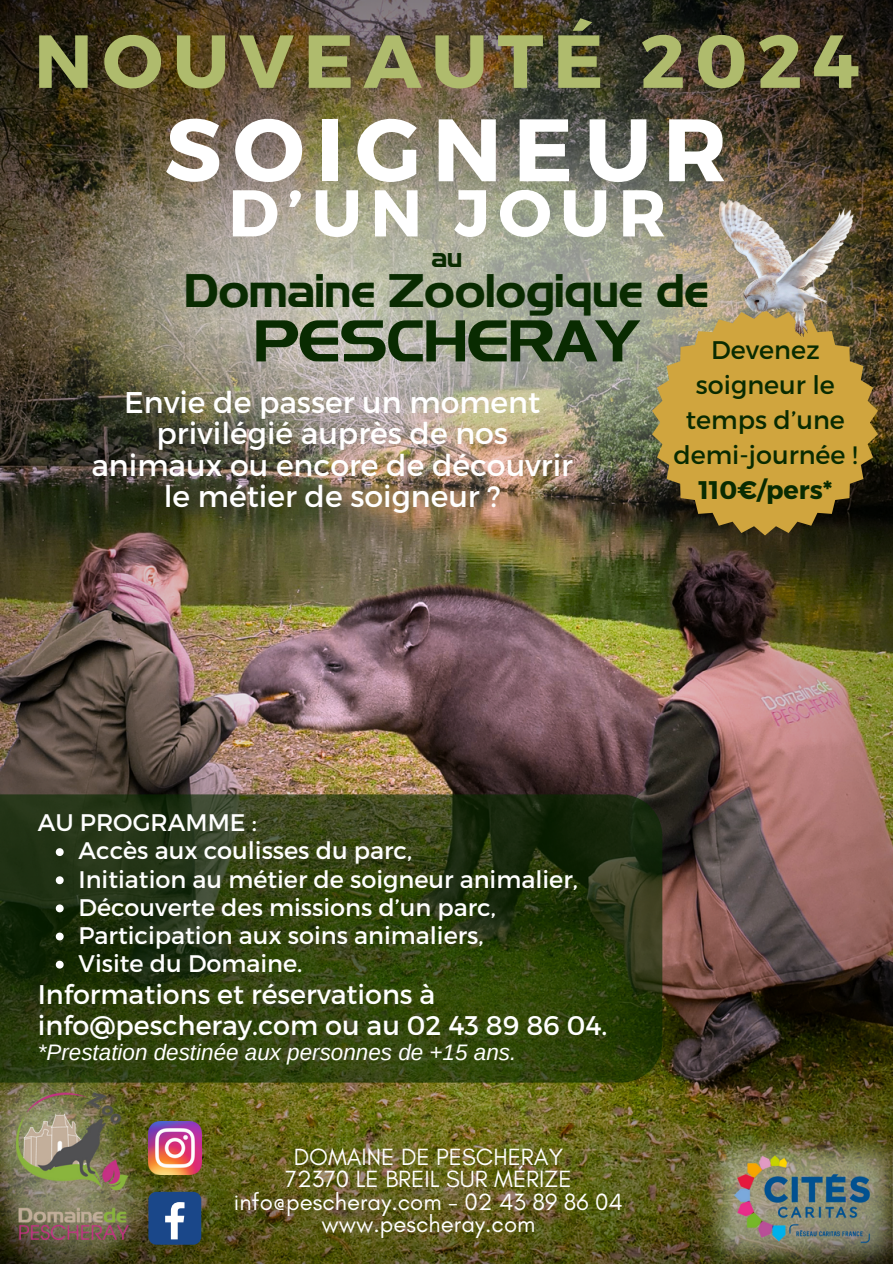
<style>
.page{position:relative;width:893px;height:1264px;background:#fff}
.page>*{position:absolute;margin:0;border:0;box-sizing:border-box;transform-origin:0 0}
.t1{font:700 88.5px "Montserrat";letter-spacing:.13em;color:#fff}
.t2{font:700 75px "Montserrat";letter-spacing:.13em;color:#afbb6d}
.t3{font:700 66px "Montserrat";letter-spacing:.13em;color:#fff}
.t4{font:57px "Niamey";color:#092b01}
.t5{font:45.75px "Niamey";color:#092b01}
.t6{font:30px/31.5px "Montserrat";color:#fff;text-align:center}
.t7{font:27px/31.5px "Montserrat";color:#fff}
.t8{font:26.25px "Niamey";color:#092b01}
.t9{font:25.5px/34.8px "Montserrat";color:#092b01;text-align:center}
.t10{font:24px/28.2px "Montserrat";color:#fff}
.t11{font:24px "Glacial Indifference";color:#fff}
.t12{font:italic 22.5px "Arimo";color:#fff}
.s1{font-weight:700}
</style>
<div class="page">
<img style="left:0;top:0;width:892px;height:1263px">
<img style="left:0;top:13px;width:892px;height:565px">
<svg style="left:652px;top:309px;width:225px;height:226px;background:#ae8d3b"></svg>
<img style="left:718px;top:198px;width:135px;height:141px">
<img style="left:0;top:1082px;width:148px;height:181px">
<svg style="left:0;top:794px;width:662px;height:288px;background:#2b3b10"></svg>
<img style="left:0;top:1082px;width:141px;height:167px">
<svg style="left:697px;top:1126px;width:195px;height:137px;background:#5d5a2b"></svg>
<img style="left:730px;top:1148px;width:147px;height:100px">
<div style="left:148px;top:1191px;width:53px;height:53px;background:#1a4789;border-radius:8px"></div>
<svg style="left:165px;top:1202px;width:19px;height:37px"></svg>
<img style="left:148px;top:1121px;width:53px;height:53px">
<svg style="left:56px;top:848px;width:8px;height:8px"></svg>
<svg style="left:56px;top:876px;width:8px;height:8px"></svg>
<svg style="left:56px;top:904px;width:8px;height:8px"></svg>
<svg style="left:56px;top:932px;width:8px;height:8px"></svg>
<svg style="left:56px;top:960px;width:8px;height:8px"></svg>
<p class="t2" style="left:34px;top:12px;width:827px">NOUVEAUTÉ 2024</p>
<h2 class="t1" style="left:165px;top:92px;width:564px">SOIGNEUR</h2>
<h2 class="t3" style="left:228px;top:170px;width:439px">D’UN JOUR</h2>
<p class="t8" style="left:431px;top:241px;width:32px">au</p>
<p class="t5" style="left:185px;top:263px;width:525px">Domaine Zoologique de</p>
<p class="t4" style="left:254px;top:306px;width:386px">PESCHERAY</p>
<p class="t9" style="left:673px;top:331px;width:185px">Devenez soigneur le temps d’une demi-journée !<br><span class="s1">110€/pers*</span></p>
<h4 class="t6" style="left:91px;top:385px;width:483px">Envie de passer un moment privilégié auprès de nos animaux ou encore de découvrir le métier de soigneur ?</h4>
<p class="t10" style="left:78px;top:807px;width:501px;text-indent:-41px">AU PROGRAMME :<br>Accès aux coulisses du parc,<br>Initiation au métier de soigneur animalier,<br>Découverte des missions d’un parc,<br>Participation aux soins animaliers,<br>Visite du Domaine.</p>
<p class="t7" style="left:38px;top:976px;width:571px">Informations et réservations à info@pescheray.com ou au 02 43 89 86 04.</p>
<p class="t12" style="left:38px;top:1039px;width:480px">*Prestation destinée aux personnes de +15 ans.</p>
<p class="t11" style="left:294px;top:1141px;width:271px">DOMAINE DE PESCHERAY</p>
<p class="t11" style="left:285px;top:1164px;width:288px">72370 LE BREIL SUR MÉRIZE</p>
<p class="t11" style="left:234px;top:1186px;width:390px">info@pescheray.com - 02 43 89 86 04</p>
<p class="t11" style="left:321px;top:1209px;width:215px">www.pescheray.com</p>
</div>
